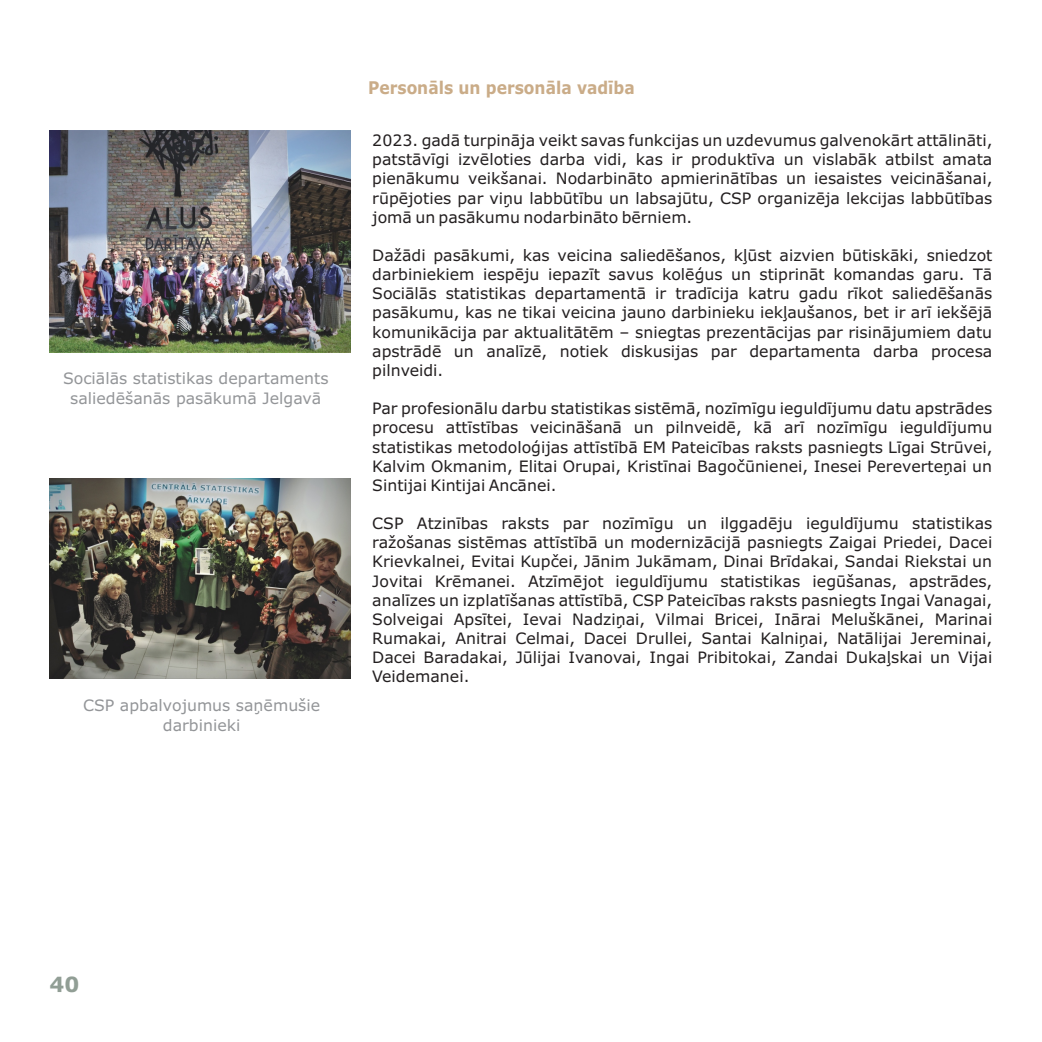
<style>
.page{position:relative;width:1042px;height:1042px;background:#fff}
.page>*{position:absolute;margin:0;border:0;box-sizing:border-box;transform-origin:0 0}
.t1{font:700 21px "Verdana";color:#919e95}
.t2{font:700 17.5px "Verdana";color:#caac88;scale:.89 1}
.t3{font:15.75px/19.1px "Verdana";color:#231f20;text-align:justify}
.t4{font:15.75px/19.1px "Verdana";color:#939598;text-align:center}
</style>
<div class="page">
<img style="left:50px;top:478px;width:301px;height:201px">
<img style="left:50px;top:130px;width:301px;height:222px">
<p class="t4" style="left:63px;top:370px;width:267px">Sociâlâs statistikas departaments saliedçðanâs pasâkumâ Jelgavâ</p>
<p class="t4" style="left:83px;top:697px;width:239px">CSP apbalvojumus saòçmuðie darbinieki</p>
<p class="t2" style="left:368px;top:81px;width:301px">Personâls un personâla vadîba</p>
<p class="t3" style="left:372px;top:132px;width:621px">2023. gadâ turpinâja veikt savas funkcijas un uzdevumus galvenokârt attâlinâti, patstâvîgi izvçloties darba vidi, kas ir produktîva un vislabâk atbilst amata pienâkumu veikðanai. Nodarbinâto apmierinâtîbas un iesaistes veicinâðanai, rûpçjoties par viòu labbûtîbu un labsajûtu, CSP organizçja lekcijas labbûtîbas jomâ un pasâkumu nodarbinâto bçrniem.</p>
<p class="t3" style="left:372px;top:247px;width:622px">Daþâdi pasâkumi, kas veicina saliedçðanos, kïûst aizvien bûtiskâki, sniedzot darbiniekiem iespçju iepazît savus kolçìus un stiprinât komandas garu. Tâ Sociâlâs statistikas departamentâ ir tradîcija katru gadu rîkot saliedçðanâs pasâkumu, kas ne tikai veicina jauno darbinieku iekïauðanos, bet ir arî iekðçjâ komunikâcija par aktualitâtçm – sniegtas prezentâcijas par risinâjumiem datu apstrâdç un analîzç, notiek diskusijas par departamenta darba procesa pilnveidi.</p>
<p class="t3" style="left:372px;top:400px;width:622px">Par profesionâlu darbu statistikas sistçmâ, nozîmîgu ieguldîjumu datu apstrâdes procesu attîstîbas veicinâðanâ un pilnveidç, kâ arî nozîmîgu ieguldîjumu statistikas metodoloìijas attîstîbâ EM Pateicîbas raksts pasniegts Lîgai Strûvei, Kalvim Okmanim, Elitai Orupai, Kristînai Bagoèûnienei, Inesei Pereverteòai un Sintijai Kintijai Ancânei.</p>
<p class="t3" style="left:372px;top:515px;width:621px">CSP Atzinîbas raksts par nozîmîgu un ilggadçju ieguldîjumu statistikas raþoðanas sistçmas attîstîbâ un modernizâcijâ pasniegts Zaigai Priedei, Dacei Krievkalnei, Evitai Kupèei, Jânim Jukâmam, Dinai Brîdakai, Sandai Riekstai un Jovitai Krçmanei. Atzîmçjot ieguldîjumu statistikas iegûðanas, apstrâdes, analîzes un izplatîðanas attîstîbâ, CSP Pateicîbas raksts pasniegts Ingai Vanagai, Solveigai Apsîtei, Ievai Nadziòai, Vilmai Bricei, Inârai Meluðkânei, Marinai Rumakai, Anitrai Celmai, Dacei Drullei, Santai Kalniòai, Natâlijai Jereminai, Dacei Baradakai, Jûlijai Ivanovai, Ingai Pribitokai, Zandai Dukaïskai un Vijai Veidemanei.</p>
<h1 class="t1" style="left:50px;top:976px;width:31px">40</h1>
</div>
